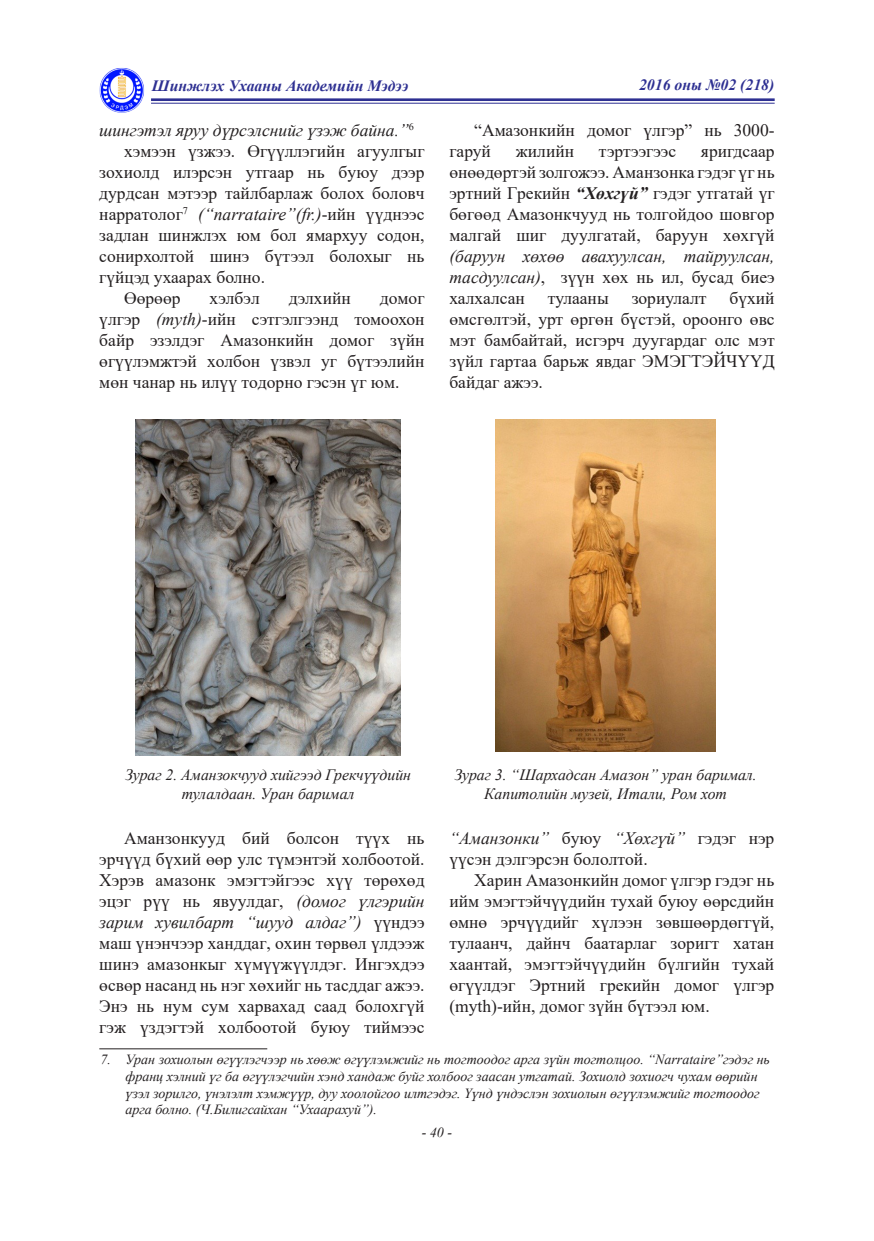
<style>
.page{position:relative;width:874px;height:1241px;background:#fff}
.page>*{position:absolute;margin:0;border:0;box-sizing:border-box;transform-origin:0 0}
.t1{font:17.5px/21px "Times New Roman";color:#231f20;text-align:justify}
.t2{font:italic 17.5px "Times New Roman";color:#231f20}
.t3{font:italic 15.75px/18.9px "Times New Roman";color:#231f20;text-align:center}
.t4{font:italic 700 15.75px "Times New Roman";color:#2e3092}
.t5{font:italic 14px/16.8px "Times New Roman";color:#231f20}
.s1{font-style:italic}
.s2{font-weight:700;font-style:italic}
</style>
<div class="page">
<hr style="left:151px;top:98px;width:623px;height:3px;background:#2e3092">
<hr style="left:151px;top:103px;width:623px;height:1px;background:#2e3092">
<img style="left:99px;top:68px;width:45px;height:45px">
<hr style="left:99px;top:1048px;width:168px;height:1px;background:#231f20">
<img style="left:136px;top:419px;width:264px;height:336px">
<img style="left:495px;top:419px;width:220px;height:332px">
<p class="t4" style="left:152px;top:75px;width:258px">Шинжлэх Ухааны Академийн Мэдээ</p>
<p class="t4" style="left:638px;top:74px;width:137px">2016 оны №02 (218)</p>
<p class="t2" style="left:99px;top:118px;width:316px">шингэтэл яруу дүрсэлснийг үзэж байна.”<sup>6</sup></p>
<p class="t1" style="left:99px;top:140px;width:326px;text-indent:25px">хэмээн үзжээ. Өгүүллэгийн агуулгыг зохиолд илэрсэн утгаар нь буюу дээр дурдсан мэтээр тайлбарлаж болох боловч нарратолог<sup>7</sup> <span class="s1">(“narrataire”(fr.)</span>-ийн үүднээс задлан шинжлэх юм бол ямархуу содон, сонирхолтой шинэ бүтээл болохыг нь гүйцэд ухаарах болно.</p>
<p class="t1" style="left:124px;top:287px;width:58px">Өөрөөр</p>
<p class="t1" style="left:209px;top:287px;width:52px">хэлбэл</p>
<p class="t1" style="left:289px;top:287px;width:63px">дэлхийн</p>
<p class="t1" style="left:99px;top:287px;width:326px;text-indent:280px">домог үлгэр <span class="s1">(myth)</span>-ийн сэтгэлгээнд томоохон байр эзэлдэг Амазонкийн домог зүйн өгүүлэмжтэй холбон үзвэл уг бүтээлийн мөн чанар нь илүү тодорно гэсэн үг юм.</p>
<p class="t1" style="left:449px;top:119px;width:326px;text-indent:25px">“Амазонкийн домог үлгэр” нь 3000- гаруй</p>
<p class="t1" style="left:515px;top:140px;width:60px">жилийн</p>
<p class="t1" style="left:598px;top:140px;width:79px">тэртээгээс</p>
<p class="t1" style="left:449px;top:140px;width:326px;text-indent:251px">яригдсаар өнөөдөртэй золгожээ. Аманзонка гэдэг үг нь эртний Грекийн <span class="s2">“Хөхгүй”</span> гэдэг утгатай үг бөгөөд Амазонкчууд нь толгойдоо шовгор малгай шиг дуулгатай, баруун хөхгүй <span class="s1">(баруун хөхөө авахуулсан, тайруулсан, тасдуулсан)</span>, зүүн хөх нь ил, бусад биеэ халхалсан</p>
<p class="t1" style="left:449px;top:287px;width:326px;text-indent:280px">бүхий өмсгөлтэй, урт өргөн бүстэй, ороонго өвс мэт бамбайтай, исгэрч дуугардаг олс мэт зүйл гартаа барьж явдаг ЭМЭГТЭЙЧҮҮД байдаг ажээ.</p>
<p class="t1" style="left:547px;top:287px;width:62px">тулааны</p>
<p class="t1" style="left:631px;top:287px;width:76px">зориулалт</p>
<p class="t3" style="left:125px;top:764px;width:287px">Зураг 2. Аманзокчууд хийгээд Грекчүүдийн тулалдаан. Уран баримал</p>
<p class="t3" style="left:454px;top:764px;width:304px">Зураг 3. “Шархадсан Амазон” уран баримал.<br>Капитолийн музей, Итали, Ром хот</p>
<p class="t1" style="left:99px;top:826px;width:326px;text-indent:25px">Аманзонкууд бий болсон түүх нь эрчүүд бүхий өөр улс түмэнтэй холбоотой.<br>Хэрэв амазонк эмэгтэйгээс хүү төрөхөд эцэг рүү нь явуулдаг, <span class="s1">(домог үлгэрийн зарим хувилбарт “шууд алдаг”)</span> үүндээ маш үнэнчээр ханддаг, охин төрвөл үлдээж шинэ амазонкыг хүмүүжүүлдэг. Ингэхдээ өсвөр насанд нь нэг хөхийг нь тасддаг ажээ.<br>Энэ нь нум сум харвахад саад болохгүй гэж үздэгтэй холбоотой буюу тиймээс</p>
<p class="t1" style="left:449px;top:826px;width:326px"><span class="s1">“Аманзонки”</span> буюу <span class="s1">“Хөхгүй”</span> гэдэг нэр үүсэн дэлгэрсэн бололтой.</p>
<p class="t1" style="left:449px;top:868px;width:326px;text-indent:25px">Харин Амазонкийн домог үлгэр гэдэг нь ийм эмэгтэйчүүдийн тухай буюу өөрсдийн өмнө эрчүүдийг хүлээн зөвшөөрдөггүй, тулаанч, дайнч баатарлаг зоригт хатан хаантай, эмэгтэйчүүдийн бүлгийн тухай өгүүлдэг Эртний грекийн домог үлгэр (myth)-ийн, домог зүйн бүтээл юм.</p>
<p class="t5" style="left:125px;top:1050px;width:645px;text-indent:-25px">7. Уран зохиолын өгүүлэгчээр нь хөөж өгүүлэмжийг нь тогтоодог арга зүйн тогтолцоо. “Narrataire”гэдэг нь франц хэлний үг ба өгүүлэгчийн хэнд хандаж буйг холбоог заасан утгатай. Зохиолд зохиогч чухам өөрийн үзэл зорилго, үнэлэлт хэмжүүр, дуу хоолойгоо илтгэдэг. Үүнд үндэслэн зохиолын өгүүлэмжийг тогтоодог арга болно. (Ч.Билигсайхан “Ухаарахуй”).</p>
<p class="t5" style="left:421px;top:1123px;width:32px">- 40 -</p>
</div>
